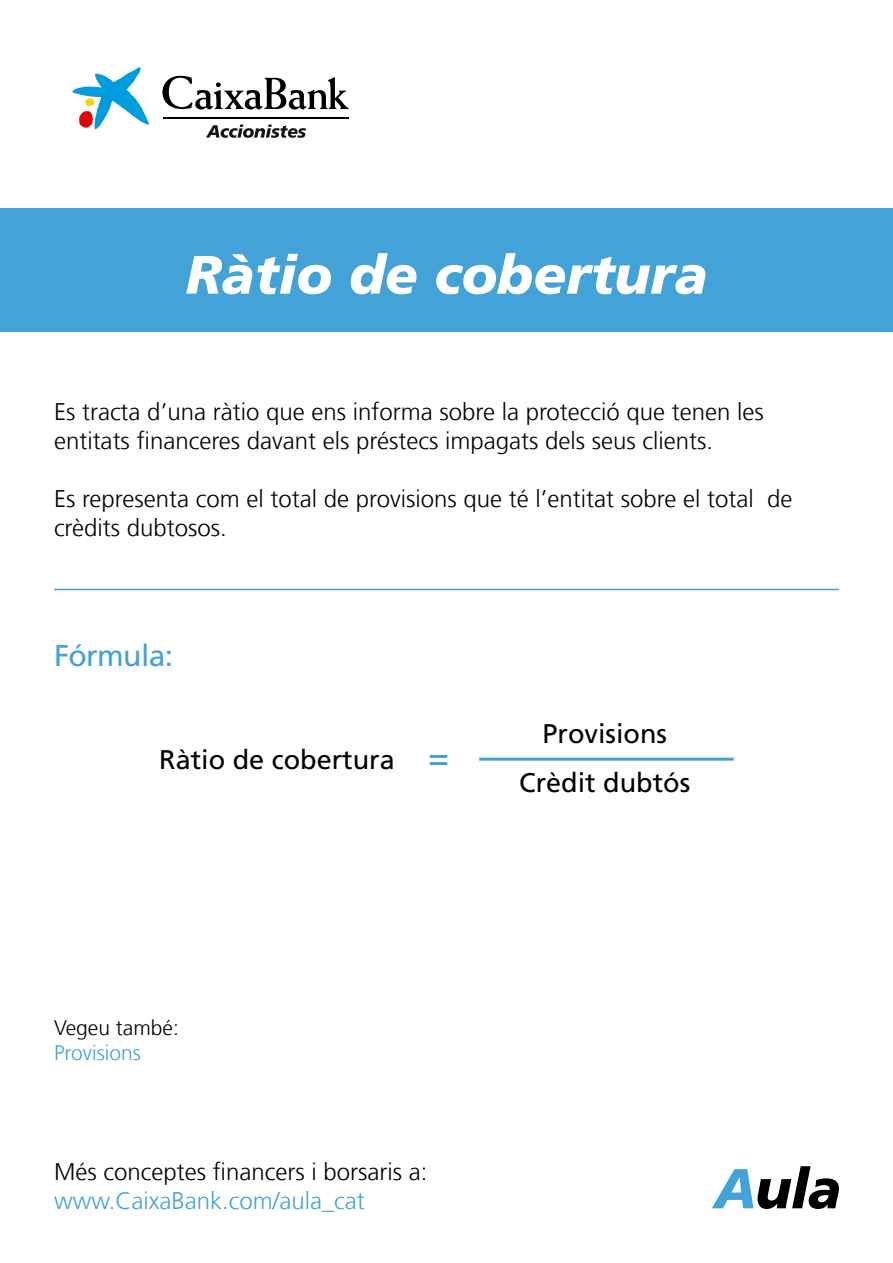
<style>
.page{position:relative;width:893px;height:1263px;background:#fff}
.page>*{position:absolute;margin:0;border:0;box-sizing:border-box;transform-origin:0 0}
.t1{font:italic 900 54px "La Caixa Frutiger";color:#fff}
.t2{font:30px "La Caixa Frutiger";letter-spacing:-.02em;color:#43a2d8}
.t3{font:27px/48.9px "La Caixa Frutiger";color:#000;text-align:center}
.t4{font:300 24px/28.8px "La Caixa Frutiger";color:#000}
.t5{font:300 24px "La Caixa Frutiger";color:#43a2d8}
.t6{font:300 21px "La Caixa Frutiger";color:#000}
.t7{font:300 21px "La Caixa Frutiger";color:#43a2d8}
</style>
<div class="page">
<svg style="left:712px;top:1166px;width:127px;height:43px"></svg>
<div style="left:0;top:208px;width:893px;height:124px;background:#43a2d8"></div>
<svg style="left:206px;top:125px;width:100px;height:13px"></svg>
<hr style="left:163px;top:117px;width:186px;height:1px;background:#000">
<svg style="left:72px;top:68px;width:77px;height:61px"></svg>
<svg style="left:162px;top:76px;width:187px;height:34px"></svg>
<hr style="left:163px;top:118px;width:186px;height:1px;background:#000">
<hr style="left:54px;top:589px;width:785px;height:1px;background:#43a2d8">
<hr style="left:479px;top:758px;width:255px;height:3px;background:#43a2d8">
<hr style="left:430px;top:755px;width:17px;height:3px;background:#43a2d8">
<hr style="left:430px;top:762px;width:17px;height:3px;background:#43a2d8">
<h1 class="t1" style="left:185px;top:242px;width:524px">Ràtio de cobertura</h1>
<p class="t4" style="left:54px;top:398px;width:711px">Es tracta d’una ràtio que ens informa sobre la protecció que tenen les entitats financeres davant els préstecs impagats dels seus clients.</p>
<p class="t4" style="left:54px;top:484px;width:740px">Es representa com el total de provisions que té l’entitat sobre el total de crèdits dubtosos.</p>
<p class="t2" style="left:54px;top:638px;width:121px">Fórmula:</p>
<p class="t3" style="left:159px;top:735px;width:237px">Ràtio de cobertura</p>
<p class="t6" style="left:54px;top:1016px;width:126px">Vegeu també:</p>
<p class="t7" style="left:54px;top:1041px;width:89px">Provisions</p>
<p class="t4" style="left:54px;top:1158px;width:375px">Més conceptes financers i borsaris a:</p>
<p class="t5" style="left:54px;top:1187px;width:312px">www.CaixaBank.com/aula_cat</p>
<p class="t3" style="left:519px;top:710px;width:173px">Provisions<br>Crèdit dubtós</p>
</div>
